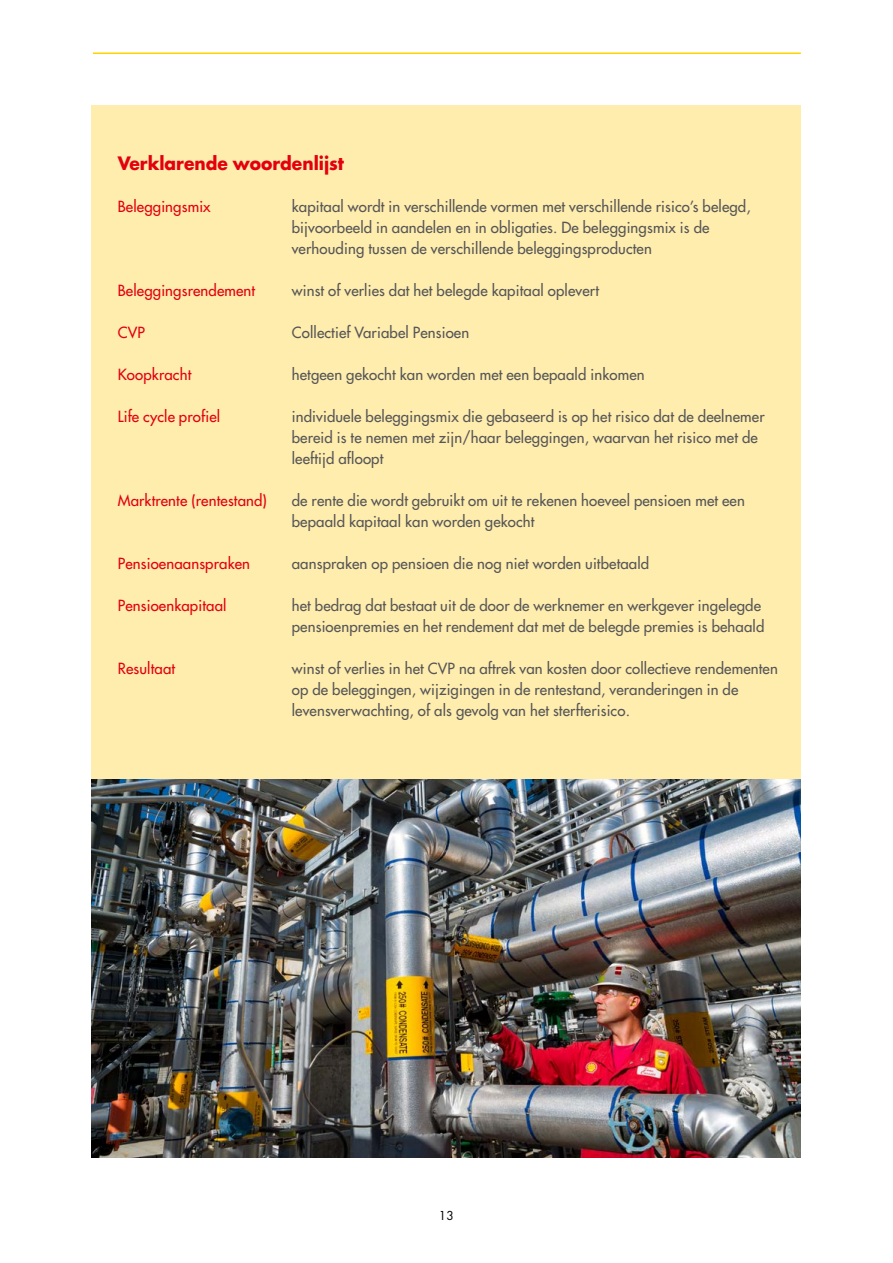
<style>
.page{position:relative;width:893px;height:1263px;background:#fff}
.page>*{position:absolute;margin:0;border:0;box-sizing:border-box;transform-origin:0 0}
.TUSSENKOP_GROTER{font:700 18px "Futura Std";color:#e3000f;scale:.95 1}
.Kadertekst_80__zw{font:500 15px/21px "Futura Std";letter-spacing:.01em;color:#565656}
.Kadertekst_80__zw-2{font:500 15px "Futura Std";letter-spacing:.01em;color:#e3000f}
.t1{font:12px "Futura Std";color:#000}
</style>
<div class="page">
<hr style="left:93px;top:53px;width:708px;height:1px;background:#ffd300">
<div style="left:91px;top:105px;width:710px;height:1053px;background:#ffedae"></div>
<img style="left:91px;top:779px;width:709px;height:379px">
<p class="TUSSENKOP_GROTER" style="left:118px;top:151px;width:240px">Verklarende woordenlijst</p>
<p class="Kadertekst_80__zw-2" style="left:118px;top:197px;width:94px">Beleggingsmix</p>
<p class="Kadertekst_80__zw" style="left:292px;top:196px;width:460px">kapitaal wordt in verschillende vormen met verschillende risico’s belegd,</p>
<p class="Kadertekst_80__zw" style="left:292px;top:217px;width:419px">bijvoorbeeld in aandelen en in obligaties. De beleggingsmix is de verhouding tussen de verschillende beleggingsproducten</p>
<p class="Kadertekst_80__zw-2" style="left:118px;top:281px;width:139px">Beleggingsrendement</p>
<p class="Kadertekst_80__zw" style="left:292px;top:280px;width:309px">winst of verlies dat het belegde kapitaal oplevert</p>
<p class="Kadertekst_80__zw-2" style="left:118px;top:323px;width:29px">CVP</p>
<p class="Kadertekst_80__zw" style="left:292px;top:322px;width:179px">Collectief Variabel Pensioen</p>
<p class="Kadertekst_80__zw-2" style="left:118px;top:365px;width:75px">Koopkracht</p>
<p class="Kadertekst_80__zw" style="left:292px;top:364px;width:354px">hetgeen gekocht kan worden met een bepaald inkomen</p>
<p class="Kadertekst_80__zw-2" style="left:118px;top:407px;width:104px">Life cycle profiel</p>
<p class="Kadertekst_80__zw" style="left:292px;top:406px;width:474px">individuele beleggingsmix die gebaseerd is op het risico dat de deelnemer bereid is te nemen met zijn/haar beleggingen, waarvan het risico met de leeftijd afloopt</p>
<p class="Kadertekst_80__zw-2" style="left:118px;top:491px;width:151px">Marktrente (rentestand)</p>
<p class="Kadertekst_80__zw" style="left:292px;top:490px;width:455px">de rente die wordt gebruikt om uit te rekenen hoeveel pensioen met een</p>
<p class="Kadertekst_80__zw" style="left:292px;top:511px;width:244px">bepaald kapitaal kan worden gekocht</p>
<p class="Kadertekst_80__zw-2" style="left:118px;top:554px;width:134px">Pensioenaanspraken</p>
<p class="Kadertekst_80__zw" style="left:292px;top:553px;width:359px">aanspraken op pensioen die nog niet worden uitbetaald</p>
<p class="Kadertekst_80__zw-2" style="left:118px;top:596px;width:110px">Pensioenkapitaal</p>
<p class="Kadertekst_80__zw" style="left:292px;top:595px;width:474px">het bedrag dat bestaat uit de door de werknemer en werkgever ingelegde pensioenpremies en het rendement dat met de belegde premies is behaald</p>
<p class="Kadertekst_80__zw-2" style="left:118px;top:659px;width:59px">Resultaat</p>
<p class="Kadertekst_80__zw" style="left:292px;top:658px;width:488px">winst of verlies in het CVP na aftrek van kosten door collectieve rendementen op de beleggingen, wijzigingen in de rentestand, veranderingen in de</p>
<p class="Kadertekst_80__zw" style="left:292px;top:700px;width:340px">levensverwachting, of als gevolg van het sterfterisico.</p>
<p class="t1" style="left:439px;top:1208px;width:16px">13</p>
</div>
